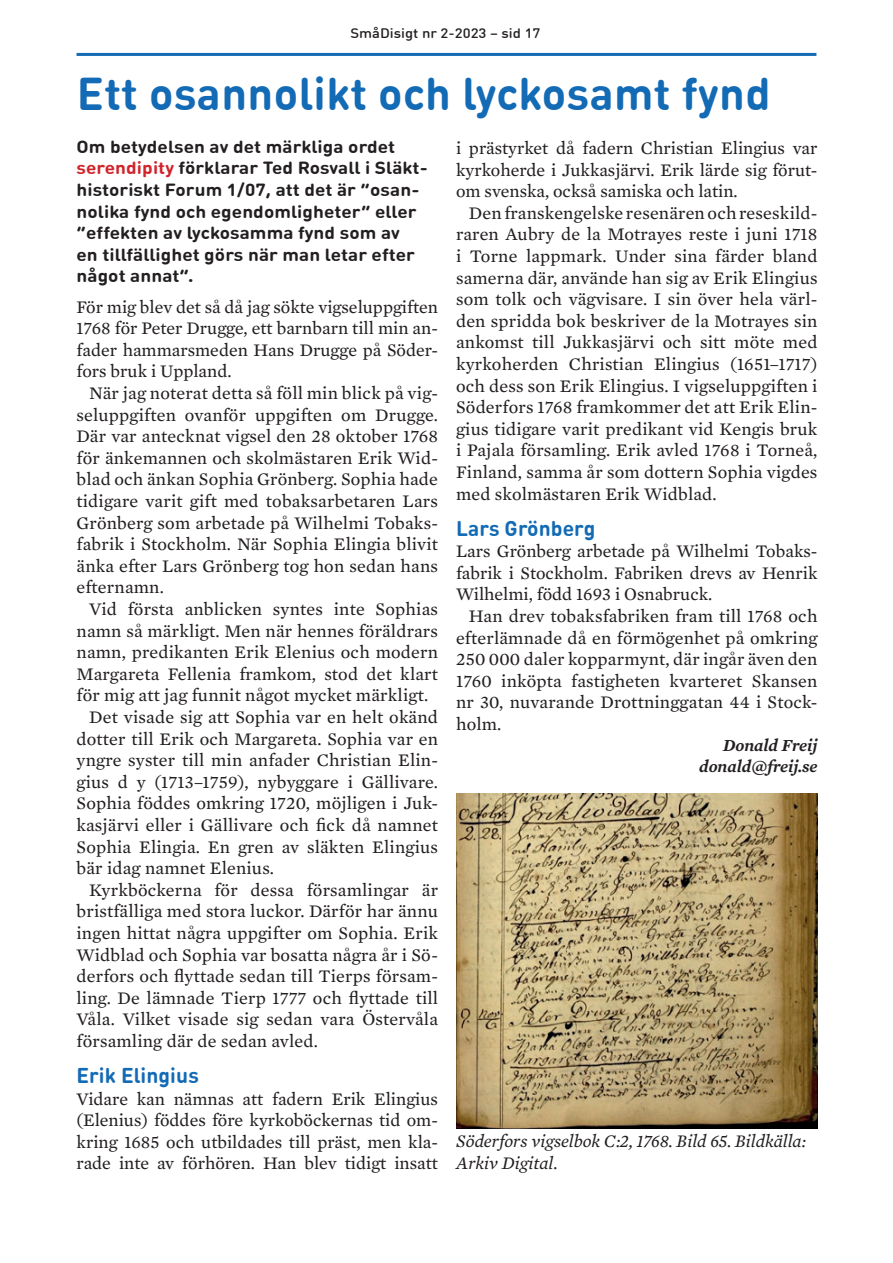
<style>
.page{position:relative;width:893px;height:1263px;background:#fff}
.page>*{position:absolute;margin:0;border:0;box-sizing:border-box;transform-origin:0 0}
.t1{font:700 45px "DIN Round Offc Pro";letter-spacing:.01em;color:#136ab5}
.t2{font:700 21px "DIN Round Offc Pro";letter-spacing:.005em;color:#136ab5}
.t3{font:18px/21.6px "Mercury Text G2";letter-spacing:.01em;color:#231f20;text-align:justify}
.t4{font:italic 18px/21.6px "Mercury Text G2";letter-spacing:-.005em;color:#231f20}
.t5{font:700 17.25px/21.6px "DIN Round Offc Pro";letter-spacing:.005em;color:#231f20;scale:1.1 1}
.t6{font:italic 600 17.25px/20.7px "Mercury Text G2";letter-spacing:-.005em;color:#231f20;text-align:right}
.t7{font:500 13.5px "DIN Round Offc Pro";color:#231f20;scale:1.1 1}
.s1{color:#d1232a}
</style>
<div class="page">
<hr style="left:77px;top:53px;width:739px;height:3px;background:#136ab5">
<img style="left:457px;top:793px;width:360px;height:336px">
<p class="t7" style="left:350px;top:24px;width:174px">SmåDisigt nr 2-2023 – sid 17</p>
<h1 class="t1" style="left:77px;top:62px;width:695px">Ett osannolikt och lyckosamt fynd</h1>
<p class="t5" style="left:77px;top:135px;width:321px">Om betydelsen av det märkliga ordet <span class="s1">serendipity</span> förklarar Ted Rosvall i Släkt&shy;historiskt Forum 1/07, att det är ”osan&shy;nolika fynd och egendomligheter” eller ”effekten av lyckosamma fynd som av<br>en tillfällighet görs när man letar efter något annat”.</p>
<p class="t3" style="left:77px;top:295px;width:363px">För mig blev det så då jag sökte vigseluppgiften 1768 för Peter Drugge, ett barnbarn till min an&shy;fader hammarsmeden Hans Drugge på Söder&shy;fors bruk i Uppland.</p>
<p class="t3" style="left:77px;top:381px;width:363px;text-indent:13px">När jag noterat detta så föll min blick på vig&shy;seluppgiften ovanför uppgiften om Drugge.<br>Där var antecknat vigsel den 28 oktober 1768 för änkemannen och skolmästaren Erik Wid&shy;blad och änkan Sophia Grönberg. Sophia hade tidigare varit gift med tobaksarbetaren Lars Grönberg som arbetade på Wilhelmi Tobaks&shy;fabrik i Stockholm. När Sophia Elingia blivit änka efter Lars Grönberg tog hon sedan hans efternamn.</p>
<p class="t3" style="left:89px;top:597px;width:350px">Vid första anblicken syntes inte Sophias</p>
<p class="t3" style="left:77px;top:619px;width:363px">namn så märkligt. Men när hennes föräldrars</p>
<p class="t3" style="left:77px;top:640px;width:363px">namn, predikanten Erik Elenius och modern</p>
<p class="t3" style="left:77px;top:662px;width:363px">Margareta Fellenia framkom, stod det klart</p>
<p class="t3" style="left:77px;top:684px;width:353px">för mig att jag funnit något mycket märkligt.</p>
<p class="t3" style="left:89px;top:705px;width:350px">Det visade sig att Sophia var en helt okänd</p>
<p class="t3" style="left:77px;top:727px;width:363px">dotter till Erik och Margareta. Sophia var en</p>
<p class="t3" style="left:77px;top:748px;width:363px">yngre syster till min anfader Christian Elin-</p>
<p class="t3" style="left:77px;top:770px;width:363px">gius d y (1713–1759), nybyggare i Gällivare.</p>
<p class="t3" style="left:77px;top:792px;width:363px">Sophia föddes omkring 1720, möjligen i Juk-</p>
<p class="t3" style="left:77px;top:813px;width:363px">kasjärvi eller i Gällivare och fick då namnet</p>
<p class="t3" style="left:77px;top:835px;width:363px">Sophia Elingia. En gren av släkten Elingius</p>
<p class="t3" style="left:77px;top:856px;width:199px">bär idag namnet Elenius.</p>
<p class="t3" style="left:89px;top:878px;width:350px">Kyrkböckerna för dessa församlingar är</p>
<p class="t3" style="left:77px;top:900px;width:363px">bristfälliga med stora luckor. Därför har ännu</p>
<p class="t3" style="left:77px;top:921px;width:363px">ingen hittat några uppgifter om Sophia. Erik</p>
<p class="t3" style="left:77px;top:943px;width:363px">Widblad och Sophia var bosatta några år i Sö-</p>
<p class="t3" style="left:77px;top:964px;width:363px">derfors och flyttade sedan till Tierps försam-</p>
<p class="t3" style="left:77px;top:986px;width:363px">ling. De lämnade Tierp 1777 och flyttade till</p>
<p class="t3" style="left:77px;top:1008px;width:363px">Våla. Vilket visade sig sedan vara Östervåla</p>
<p class="t3" style="left:77px;top:1029px;width:243px">församling där de sedan avled.</p>
<p class="t2" style="left:77px;top:1061px;width:124px">Erik Elingius</p>
<p class="t3" style="left:77px;top:1087px;width:363px">Vidare kan nämnas att fadern Erik Elingius (Elenius) föddes före kyrkoböckernas tid om&shy;kring 1685 och utbildades till präst, men kla&shy;rade inte av förhören. Han blev tidigt insatt</p>
<p class="t3" style="left:456px;top:136px;width:363px">i prästyrket då fadern Christian Elingius var kyrkoherde i Jukkasjärvi. Erik lärde sig förut&shy;om svenska, också samiska och latin.</p>
<p class="t3" style="left:456px;top:201px;width:363px;text-indent:13px">Den franskengelske resenären och reseskild&shy;raren Aubry de la Motrayes reste i juni 1718 i Torne lappmark. Under sina färder bland samerna där, använde han sig av Erik Elingius som tolk och vägvisare. I sin över hela värl&shy;den spridda bok beskriver de la Motrayes sin ankomst till Jukkasjärvi och sitt möte med kyrkoherden Christian Elingius (1651–1717) och dess son Erik Elingius. I vigseluppgiften i Söderfors 1768 framkommer det att Erik Elin&shy;gius tidigare varit predikant vid Kengis bruk i Pajala församling. Erik avled 1768 i Torneå, Finland, samma år som dottern Sophia vigdes med skolmästaren Erik Widblad.</p>
<p class="t2" style="left:456px;top:513px;width:141px">Lars Grönberg</p>
<p class="t3" style="left:456px;top:539px;width:363px">Lars Grönberg arbetade på Wilhelmi Tobaks&shy;fabrik i Stockholm. Fabriken drevs av Henrik Wilhelmi, född 1693 i Osnabruck.</p>
<p class="t3" style="left:456px;top:604px;width:363px;text-indent:13px">Han drev tobaksfabriken fram till 1768 och efterlämnade då en förmögenhet på omkring 250 000 daler kopparmynt, där ingår även den 1760 inköpta fastigheten kvarteret Skansen nr 30, nuvarande Drottninggatan 44 i Stock&shy;holm.</p>
<p class="t6" style="left:699px;top:734px;width:120px">Donald Freij donald@freij.se</p>
<p class="t4" style="left:457px;top:1130px;width:351px">Söderfors vigselbok C:2, 1768. Bild 65. Bildkälla:<br>Arkiv Digital.</p>
</div>
